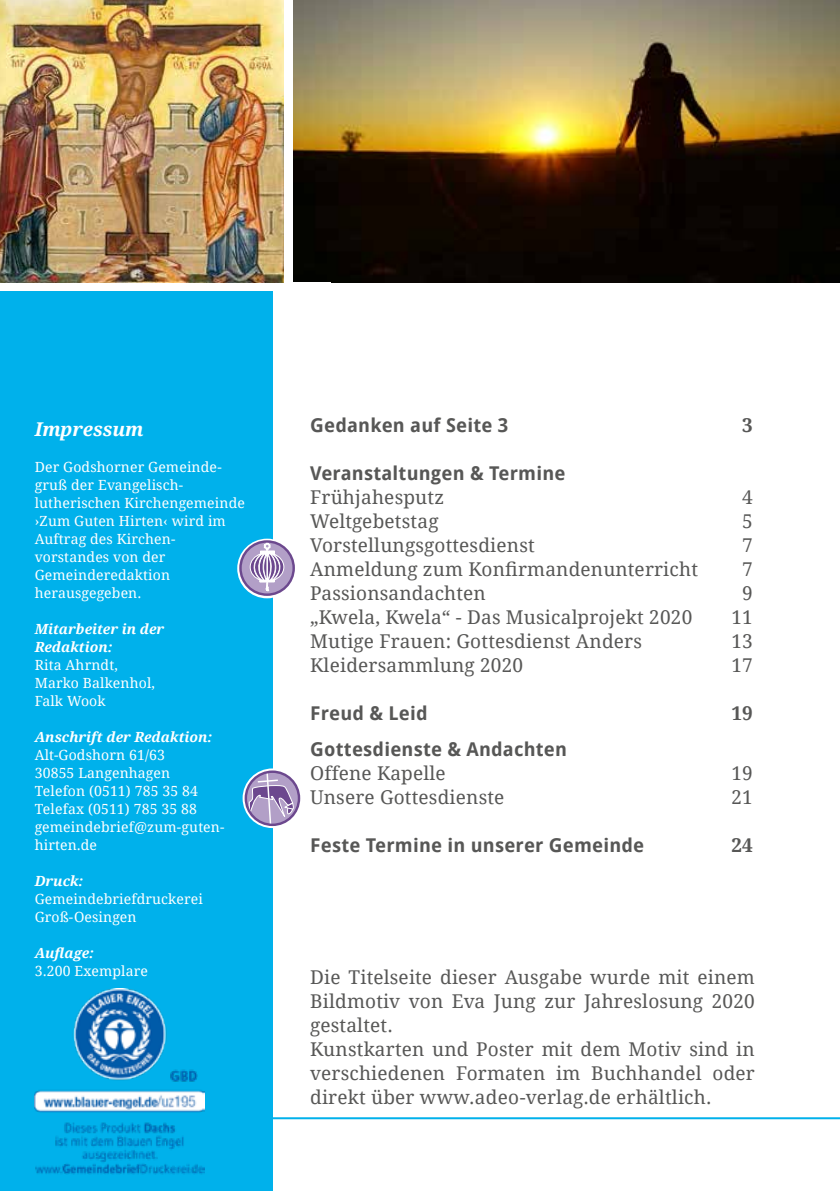
<style>
.page{position:relative;width:840px;height:1191px;background:#fff}
.page>*{position:absolute;margin:0;border:0;box-sizing:border-box;transform-origin:0 0}
.t1{font:19px/24px "Droid Serif";letter-spacing:.01em;color:#575756}
.t2{font:700 19px "Droid Sans";letter-spacing:.01em;color:#575756}
.t3{font:italic 700 19px "Droid Serif";color:#fff}
.t4{font:700 19px "Droid Serif";color:#575756}
.t5{font:14px/18px "Droid Serif";letter-spacing:.01em;color:#fff}
.t6{font:italic 700 14px/18px "Droid Serif";color:#fff}
</style>
<div class="page">
<hr style="left:0;top:1117px;width:839px;height:2px;background:#00b1eb">
<div style="left:0;top:282px;width:272px;height:909px;background:#00b1eb"></div>
<svg style="left:242px;top:768px;width:60px;height:60px"></svg>
<svg style="left:246px;top:771px;width:53px;height:54px"></svg>
<svg style="left:248px;top:771px;width:47px;height:54px;background:#a79bc4"></svg>
<div style="left:244px;top:770px;width:56px;height:56px;border:2px solid #6c488e;border-radius:50%"></div>
<svg style="left:237px;top:538px;width:60px;height:60px"></svg>
<svg style="left:240px;top:541px;width:53px;height:53px"></svg>
<div style="left:239px;top:540px;width:56px;height:56px;border:2px solid #6c488e;border-radius:50%"></div>
<svg style="left:249px;top:541px;width:35px;height:53px;background:#b3a2c7"></svg>
<img style="left:35px;top:988px;width:170px;height:187px">
<img style="left:293px;top:0;width:546px;height:282px">
<div style="left:0;top:282px;width:330px;height:9px;background:#fff"></div>
<img style="left:0;top:0;width:284px;height:282px">
<p class="t3" style="left:35px;top:417px;width:110px">Impressum</p>
<p class="t5" style="left:35px;top:458px;width:212px">Der Godshorner Gemeinde&shy;gruß der Evangelisch&shy;lutherischen Kirchengemeinde ›Zum Guten Hirten‹ wird im<br>Auftrag des Kirchen&shy;vorstandes von der<br>Gemeinderedaktion herausgegeben.</p>
<p class="t6" style="left:35px;top:620px;width:131px">Mitarbeiter in der<br>Redaktion:</p>
<p class="t5" style="left:35px;top:656px;width:122px">Rita Ahrndt,<br>Marko Balkenhol,<br>Falk Wook</p>
<p class="t6" style="left:35px;top:728px;width:179px">Anschrift der Redaktion:</p>
<p class="t5" style="left:35px;top:746px;width:191px">Alt-Godshorn 61/63<br>30855 Langenhagen<br>Telefon (0511) 785 35 84<br>Telefax (0511) 785 35 88 gemeindebrief@zum-guten&shy;hirten.de</p>
<p class="t6" style="left:35px;top:872px;width:50px">Druck:</p>
<p class="t5" style="left:35px;top:890px;width:170px">Gemeindebriefdruckerei<br>Groß-Oesingen</p>
<p class="t6" style="left:35px;top:944px;width:61px">Auflage:</p>
<p class="t5" style="left:35px;top:962px;width:115px">3.200 Exemplare</p>
<p class="t2" style="left:310px;top:413px;width:200px">Gedanken auf Seite 3</p>
<p class="t4" style="left:741px;top:413px;width:12px">3</p>
<p class="t2" style="left:310px;top:461px;width:257px">Veranstaltungen &amp; Termine</p>
<p class="t1" style="left:310px;top:485px;width:135px">Frühjahesputz</p>
<p class="t1" style="left:741px;top:485px;width:12px">4</p>
<p class="t1" style="left:310px;top:509px;width:130px">Weltgebetstag</p>
<p class="t1" style="left:741px;top:509px;width:12px">5</p>
<p class="t1" style="left:310px;top:533px;width:226px">Vorstellungsgottesdienst</p>
<p class="t1" style="left:741px;top:533px;width:12px">7</p>
<p class="t1" style="left:310px;top:557px;width:389px">Anmeldung zum Konfirmandenunterricht</p>
<p class="t1" style="left:741px;top:557px;width:12px">7</p>
<p class="t1" style="left:310px;top:581px;width:177px">Passionsandachten</p>
<p class="t1" style="left:741px;top:581px;width:12px">9</p>
<p class="t1" style="left:310px;top:605px;width:383px">„Kwela, Kwela“ - Das Musicalprojekt 2020</p>
<p class="t1" style="left:731px;top:605px;width:23px">11</p>
<p class="t1" style="left:310px;top:629px;width:333px">Mutige Frauen: Gottesdienst Anders</p>
<p class="t1" style="left:731px;top:629px;width:23px">13</p>
<p class="t1" style="left:310px;top:653px;width:214px">Kleidersammlung 2020</p>
<p class="t1" style="left:731px;top:653px;width:23px">17</p>
<p class="t2" style="left:310px;top:701px;width:119px">Freud &amp; Leid</p>
<p class="t4" style="left:731px;top:701px;width:23px">19</p>
<p class="t2" style="left:310px;top:737px;width:258px">Gottesdienste &amp; Andachten</p>
<p class="t1" style="left:310px;top:761px;width:137px">Offene Kapelle</p>
<p class="t1" style="left:731px;top:761px;width:23px">19</p>
<p class="t1" style="left:310px;top:785px;width:195px">Unsere Gottesdienste</p>
<p class="t1" style="left:731px;top:785px;width:23px">21</p>
<p class="t2" style="left:310px;top:833px;width:335px">Feste Termine in unserer Gemeinde</p>
<p class="t4" style="left:731px;top:833px;width:23px">24</p>
<p class="t1" style="left:310px;top:965px;width:446px">Die Titelseite dieser Ausgabe wurde mit einem Bildmotiv von Eva Jung zur Jahreslosung 2020 gestaltet.<br>Kunstkarten und Poster mit dem Motiv sind in verschiedenen Formaten im Buchhandel oder direkt über www.adeo-verlag.de erhältlich.</p>
</div>
